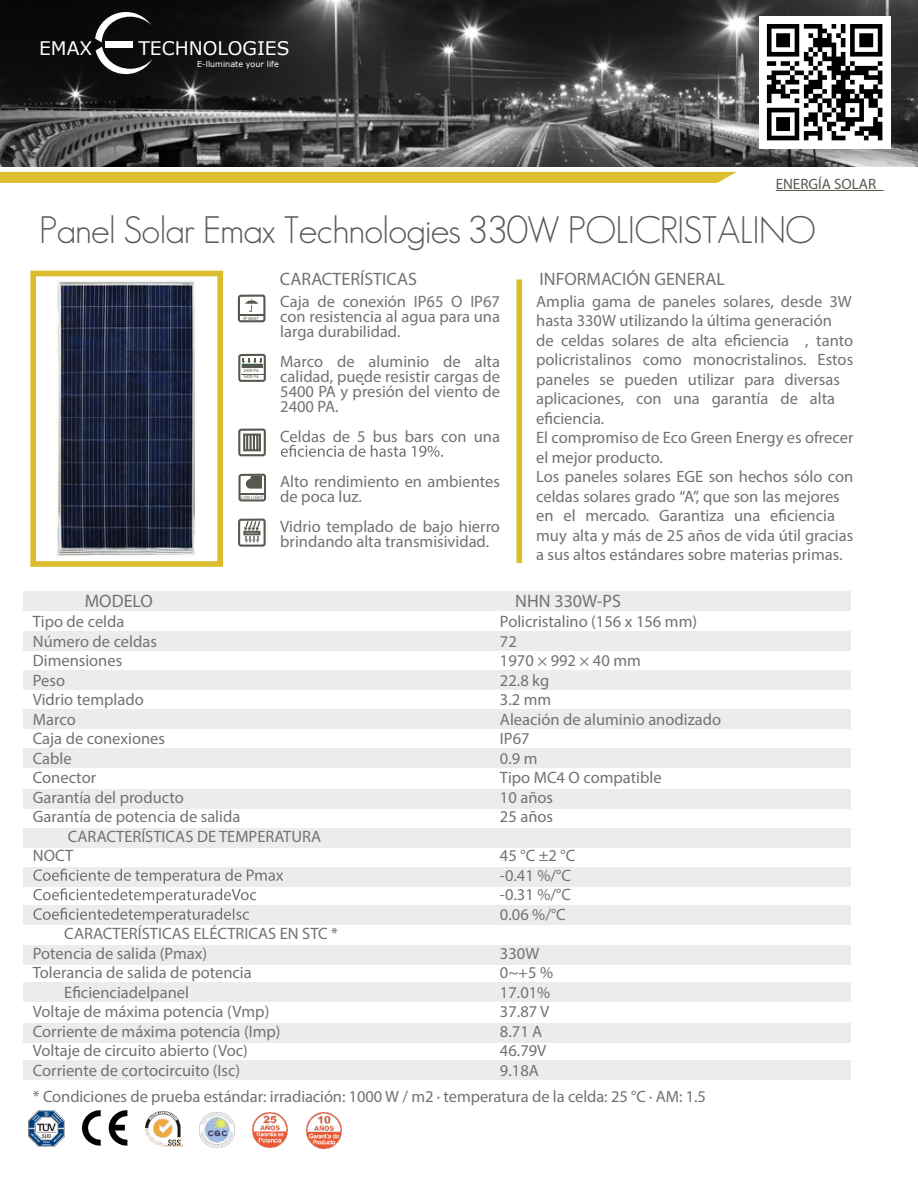
<style>
.page{position:relative;width:918px;height:1188px;background:#fff}
.page>*{position:absolute;margin:0;border:0;box-sizing:border-box;transform-origin:0 0}
.t1{font:300 37.5px "Geosans";letter-spacing:-.025em;color:#5b5c60}
.t2{font:18.75px "Verdana";color:#fff}
.t3{font:700 18px "Myriad Pro";color:#727174}
.t4{font:18px "Myriad Pro";color:#5b5a5e}
.t5{font:16.5px/19.5px "Myriad Pro";color:#727174}
.t6{font:700 16.5px/19.5px "Myriad Pro";color:#727174}
.t7{font:700 15px "Myriad Pro";color:#595850}
.t8{font:7.95px "Verdana";color:#fff}
.t9{font:4.35px "Arial";color:#595850;scale:.93 1}
.t10{font:4.35px/6px "Arial";color:#595850;scale:.91 1}
.s1{color:#5a5b5f}
.s2{font-weight:400}
.s3{font-weight:700}
</style>
<div class="page">
<img style="left:0;top:0;width:918px;height:166px">
<svg style="left:95px;top:12px;width:58px;height:62px"></svg>
<div style="left:105px;top:41px;width:28px;height:7px;background:#fff"></div>
<svg style="left:0;top:172px;width:737px;height:11px"></svg>
<div style="left:23px;top:591px;width:827px;height:20px;background:#edeced"></div>
<div style="left:23px;top:632px;width:827px;height:19px;background:#edeced"></div>
<div style="left:23px;top:670px;width:827px;height:20px;background:#edeced"></div>
<div style="left:23px;top:710px;width:827px;height:19px;background:#edeced"></div>
<div style="left:23px;top:749px;width:827px;height:19px;background:#edeced"></div>
<div style="left:23px;top:789px;width:827px;height:19px;background:#edeced"></div>
<div style="left:23px;top:828px;width:827px;height:19px;background:#edeced"></div>
<div style="left:23px;top:867px;width:827px;height:19px;background:#edeced"></div>
<div style="left:23px;top:905px;width:827px;height:19px;background:#edeced"></div>
<div style="left:23px;top:945px;width:827px;height:20px;background:#edeced"></div>
<div style="left:23px;top:983px;width:827px;height:19px;background:#edeced"></div>
<div style="left:23px;top:1023px;width:827px;height:19px;background:#edeced"></div>
<div style="left:23px;top:1061px;width:827px;height:19px;background:#edeced"></div>
<div style="left:30px;top:271px;width:193px;height:296px;border:6px solid #dbbc2e"></div>
<hr style="left:776px;top:190px;width:108px;height:1px;background:#595850">
<svg style="left:33px;top:869px;width:250px;height:54px"></svg>
<div style="left:516px;top:280px;width:6px;height:283px;background:#dbbc2e"></div>
<img style="left:56px;top:281px;width:138px;height:277px">
<svg style="left:238px;top:519px;width:28px;height:28px"></svg>
<svg style="left:238px;top:354px;width:28px;height:28px"></svg>
<hr style="left:242px;top:364px;width:20px;height:3px;background:#595850">
<svg style="left:238px;top:295px;width:27px;height:27px"></svg>
<hr style="left:239px;top:314px;width:25px;height:2px;background:#595850">
<svg style="left:238px;top:429px;width:28px;height:27px"></svg>
<svg style="left:238px;top:474px;width:28px;height:27px"></svg>
<svg style="left:281px;top:445px;width:162px;height:12px"></svg>
<img style="left:29px;top:1111px;width:35px;height:36px">
<img style="left:145px;top:1111px;width:37px;height:36px">
<img style="left:200px;top:1113px;width:35px;height:35px">
<img style="left:253px;top:1113px;width:35px;height:35px">
<img style="left:306px;top:1112px;width:36px;height:36px">
<svg style="left:82px;top:1110px;width:19px;height:36px"></svg>
<svg style="left:109px;top:1110px;width:18px;height:36px"></svg>
<img style="left:759px;top:16px;width:132px;height:132px">
<p class="t2" style="left:39px;top:35px;width:55px">EMAX</p>
<p class="t2" style="left:138px;top:35px;width:153px">TECHNOLOGIES</p>
<p class="t8" style="left:197px;top:59px;width:83px">E-lluminate your life</p>
<p class="t7" style="left:776px;top:175px;width:102px">ENERGÍA SOLAR</p>
<h1 class="t1" style="left:39px;top:209px;width:778px">Panel Solar Emax Technologies <span class="s1">330W POLICRISTALINO</span></h1>
<p class="t9" style="left:243px;top:315px;width:18px">IP 65/67</p>
<p class="t10" style="left:244px;top:368px;width:18px">2400 Pa<br>5400 Pa</p>
<p class="t9" style="left:241px;top:494px;width:26px">LOW LIGHT</p>
<p class="t3" style="left:280px;top:267px;width:139px">CARACTERÍSTICAS</p>
<p class="t3" style="left:540px;top:267px;width:187px">INFORMACIÓN GENERAL</p>
<p class="t5" style="left:280px;top:293px;width:221px;line-height:15px;text-align:justify">Caja de conexión IP65 O IP67 con resistencia al agua para una larga durabilidad.</p>
<p class="t5" style="left:280px;top:353px;width:221px;line-height:15px;text-align:justify">Marco de aluminio de alta calidad, puede resistir cargas de 5400 PA y presión del viento de 2400 PA.</p>
<p class="t5" style="left:280px;top:426px;width:221px">Celdas de 5 bus bars con una</p>
<p class="t5" style="left:280px;top:473px;width:221px;line-height:15px">Alto rendimiento en ambientes de poca luz.</p>
<p class="t5" style="left:280px;top:518px;width:221px;line-height:15px">Vidrio templado de bajo hierro brindando alta transmisividad.</p>
<p class="t4" style="left:361px;top:368px;width:5px">.</p>
<p class="t6" style="left:536px;top:291px;width:319px"><span class="s2">Amplia gama de paneles solares, desde</span> 3W hasta 330W utilizando la última generación de celdas solares de alta eficiencia <span class="s2">, tanto policristalinos como monocristalinos. Estos paneles se pueden</span> utilizar para diversas aplicaciones, con una garantía de alta eficiencia.</p>
<p class="t5" style="left:536px;top:428px;width:319px">El compromiso de Eco Green Energy es ofrecer el mejor producto.<br>Los paneles solares EGE son hechos sólo con celdas solares grado <span class="s3">“A”, que son las mejores en el mercado. Garantiza una eficiencia muy</span> alta y más de 25 años de vida útil gracias a sus altos estándares sobre materias primas.</p>
<p class="t3" style="left:85px;top:590px;width:69px">MODELO</p>
<p class="t3" style="left:515px;top:590px;width:107px">NHN 330W-PS</p>
<p class="t5" style="left:33px;top:612px;width:209px">Tipo de celda<br>Número de celdas<br>Dimensiones<br>Peso<br>Vidrio templado<br>Marco<br>Caja de conexiones<br>Cable<br>Conector<br>Garantía del producto<br>Garantía de potencia de salida</p>
<p class="t6" style="left:68px;top:826px;width:255px">CARACTERÍSTICAS DE TEMPERATURA</p>
<p class="t5" style="left:33px;top:846px;width:42px">NOCT</p>
<p class="t5" style="left:500px;top:612px;width:223px">Policristalino (156 x 156 mm)<br>72<br>1970 × 992 × 40 mm<br>22.8 kg<br>3.2 mm<br>Aleación de aluminio anodizado<br>IP67<br>0.9 m<br>Tipo MC4 O compatible<br>10 años<br>25 años</p>
<p class="t5" style="left:500px;top:846px;width:77px">45 °C ±2 °C -0.41 %/°C -0.31 %/°C<br>0.06 %/°C</p>
<p class="t5" style="left:500px;top:943px;width:55px">330W<br>0~+5 %<br>17.01%<br>37.87 V<br>8.71 A<br>46.79V<br>9.18A</p>
<p class="t5" style="left:33px;top:1086px;width:675px">* Condiciones de prueba estándar: irradiación: 1000 W / m2 · temperatura de la celda: 25 °C · AM: 1.5</p>
<p class="t6" style="left:64px;top:924px;width:275px">CARACTERÍSTICAS ELÉCTRICAS EN STC *</p>
<p class="t5" style="left:33px;top:943px;width:220px">Potencia de salida (Pmax)<br>Tolerancia de salida de potencia</p>
<p class="t6" style="left:64px;top:982px;width:126px">Eficienciadelpanel</p>
<p class="t5" style="left:33px;top:1002px;width:249px">Voltaje de máxima potencia (Vmp)<br>Corriente de máxima potencia (Imp)<br>Voltaje de circuito abierto (Voc)<br>Corriente de cortocircuito (Isc)</p>
</div>
